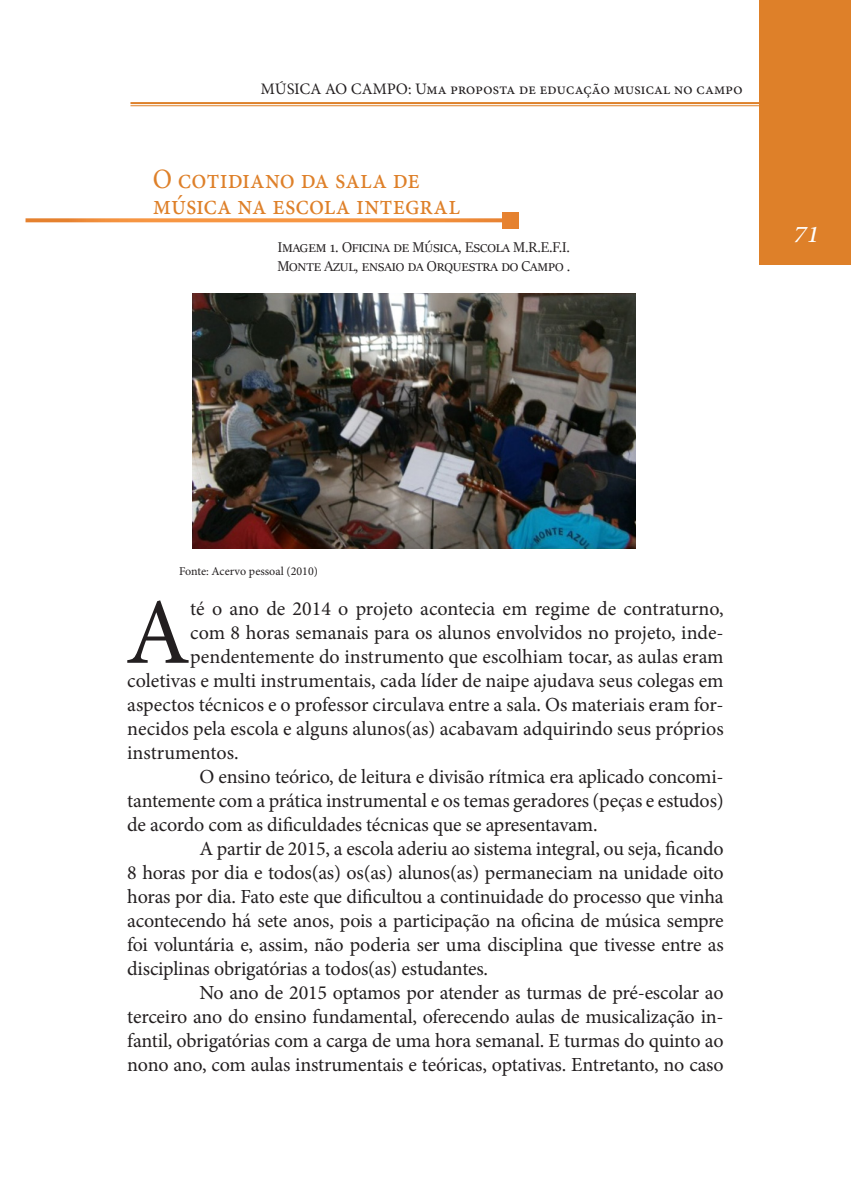
<style>
.page{position:relative;width:851px;height:1191px;background:#fff}
.page>*{position:absolute;margin:0;border:0;box-sizing:border-box;transform-origin:0 0}
.Parágrafo_com_capitu{font:93.8px "Minion Pro";color:#231f20}
.t1{font:28px/26px "Minion Pro";color:#de8029;scale:.92 1}
.t2{font:italic 24px "Minion Pro";color:#fff;scale:1.13 1}
.Parágrafo_sem_capitu{font:20px/24px "Minion Pro";letter-spacing:-.015em;color:#231f20;text-align:justify}
.Parágrafo_com_capitu-2{font:20px "Minion Pro";color:#231f20}
.t3{font:16px/19.2px "Sitka Banner";letter-spacing:-.01em;color:#231f20}
.t4{font:16px "Minion Pro";color:#231f20}
.t5{font:12px "Minion Pro";letter-spacing:-.005em;color:#231f20}
</style>
<div class="page">
<div style="left:759px;top:0;width:91px;height:264px;background:#de8029"></div>
<hr style="left:130px;top:102px;width:637px;height:2px;background:#de8029">
<hr style="left:130px;top:105px;width:637px;height:1px;background:#de8029">
<svg style="left:26px;top:218px;width:476px;height:4px;background:#f39a4e"></svg>
<div style="left:502px;top:212px;width:16px;height:16px;background:#e6822f"></div>
<img style="left:193px;top:293px;width:442px;height:255px">
<p class="t4" style="left:261px;top:78px;width:484px">MÚSICA AO CAMPO: Uma proposta de educação musical no campo</p>
<p class="t1" style="left:153px;top:167px;width:336px">O cotidiano da sala de música na escola integral</p>
<p class="t3" style="left:277px;top:237px;width:294px">Imagem 1. Oficina de Música, Escola M.R.E.F.I.<br>Monte Azul, ensaio da Orquestra do Campo .</p>
<p class="t2" style="left:792px;top:218px;width:31px">71</p>
<p class="t5" style="left:179px;top:563px;width:140px">Fonte: Acervo pessoal (2010)</p>
<p class="Parágrafo_com_capitu" style="left:125px;top:570px;width:66px">A</p>
<p class="Parágrafo_com_capitu-2" style="left:190px;top:595px;width:535px">té o ano de 2014 o projeto acontecia em regime de contraturno,</p>
<p class="Parágrafo_com_capitu-2" style="left:190px;top:619px;width:535px">com 8 horas semanais para os alunos envolvidos no projeto, inde-</p>
<p class="Parágrafo_com_capitu-2" style="left:190px;top:643px;width:535px">pendentemente do instrumento que escolhiam tocar, as aulas eram</p>
<p class="Parágrafo_com_capitu-2" style="left:127px;top:667px;width:597px">coletivas e multi instrumentais, cada líder de naipe ajudava seus colegas em</p>
<p class="Parágrafo_com_capitu-2" style="left:127px;top:691px;width:598px">aspectos técnicos e o professor circulava entre a sala. Os materiais eram for-</p>
<p class="Parágrafo_com_capitu-2" style="left:127px;top:715px;width:598px">necidos pela escola e alguns alunos(as) acabavam adquirindo seus próprios</p>
<p class="Parágrafo_com_capitu-2" style="left:127px;top:739px;width:113px">instrumentos.</p>
<p class="Parágrafo_sem_capitu" style="left:127px;top:764px;width:598px;text-indent:72px">O ensino teórico, de leitura e divisão rítmica era aplicado concomi&shy;tantemente com a prática instrumental e os temas geradores (peças e estudos) de acordo com as dificuldades técnicas que se apresentavam.</p>
<p class="Parágrafo_sem_capitu" style="left:127px;top:836px;width:598px;text-indent:72px">A partir de 2015, a escola aderiu ao sistema integral, ou seja, ficando 8 horas por dia e todos(as) os(as) alunos(as) permaneciam na unidade oito horas por dia. Fato este que dificultou a continuidade do processo que vinha acontecendo há sete anos, pois a participação na oficina de música sempre foi voluntária e, assim, não poderia ser uma disciplina que tivesse entre as disciplinas obrigatórias a todos(as) estudantes.</p>
<p class="Parágrafo_sem_capitu" style="left:127px;top:980px;width:598px;text-indent:72px">No ano de 2015 optamos por atender as turmas de pré-escolar ao terceiro ano do ensino fundamental, oferecendo aulas de musicalização in&shy;fantil, obrigatórias com a carga de uma hora semanal. E turmas do quinto ao nono ano, com aulas instrumentais e teóricas, optativas. Entretanto, no caso</p>
</div>
